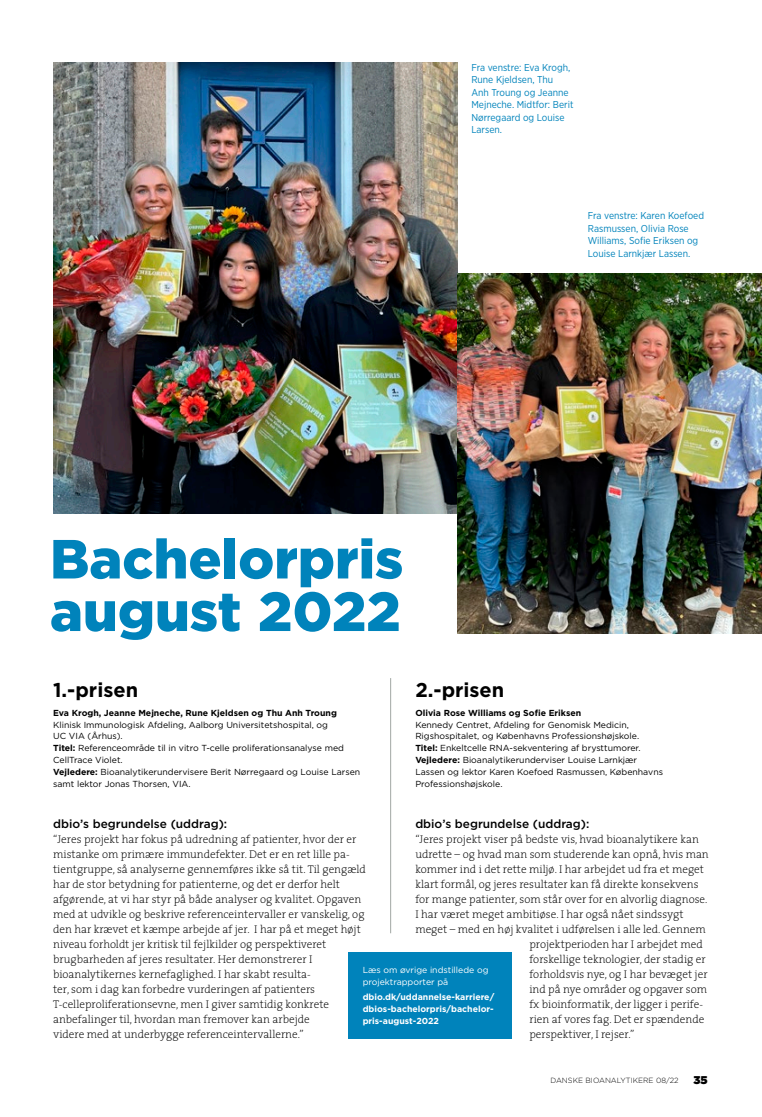
<style>
.page{position:relative;width:762px;height:1117px;background:#fff}
.page>*{position:absolute;margin:0;border:0;box-sizing:border-box;transform-origin:0 0}
.t1{font:900 55px/52.5px "Gotham";color:#0083bb}
.t2{font:700 20px "Gotham";color:#000}
.t3{font:500 11.88px "Gotham";color:#000}
.Body{font:200 11.25px/15px "The Serif";color:#000}
.t4{font:900 11.25px "Gotham";color:#000}
.Image_Caption{font:10px/12.5px "Gotham Narrow";color:#0083bb}
.t5{font:8.75px/11.9px "Gotham";color:#000}
.t6{font:700 8.75px "Gotham";color:#000}
.Box_Body{font:700 8.75px/11.9px "Gotham";color:#fff;text-align:justify}
.Box_Body-2{font:8.75px/11.9px "Gotham";color:#fff}
.t7{font:300 7.5px "Gotham";color:#000}
.s1{font-weight:700}
</style>
<div class="page">
<img style="left:53px;top:63px;width:404px;height:450px">
<img style="left:457px;top:273px;width:305px;height:360px">
<div style="left:348px;top:951px;width:164px;height:87px;background:#0083bb"></div>
<hr style="left:390px;top:678px;width:1px;height:255px;background:#a1a7a3">
<p class="Image_Caption" style="left:471px;top:61px;width:104px">Fra venstre: Eva Krogh,<br>Rune Kjeldsen, Thu<br>Anh Troung og Jeanne<br>Mejneche. Midtfor: Berit<br>Nørregaard og Louise<br>Larsen.</p>
<p class="Image_Caption" style="left:588px;top:209px;width:118px">Fra venstre: Karen Koefoed<br>Rasmussen, Olivia Rose<br>Williams, Sofie Eriksen og<br>Louise Larnkjær Lassen.</p>
<p class="t1" style="left:50px;top:532px;width:355px">Bachelorpris august 2022</p>
<p class="t2" style="left:53px;top:678px;width:86px">1.-prisen</p>
<p class="t6" style="left:53px;top:707px;width:285px">Eva Krogh, Jeanne Mejneche, Rune Kjeldsen og Thu Anh Troung</p>
<p class="t5" style="left:53px;top:718px;width:276px">Klinisk Immunologisk Afdeling, Aalborg Universitetshospital, og<br>UC VIA (Århus).</p>
<p class="t5" style="left:53px;top:742px;width:292px"><span class="s1">Titel:</span> Referenceområde til in vitro T-celle proliferationsanalyse med<br>CellTrace Violet.</p>
<p class="t5" style="left:53px;top:765px;width:309px"><span class="s1">Vejledere:</span> Bioanalytikerundervisere Berit Nørregaard og Louise Larsen samt lektor Jonas Thorsen, VIA.</p>
<p class="t3" style="left:53px;top:816px;width:176px">dbio’s begrundelse (uddrag):</p>
<p class="Body" style="left:53px;top:831px;width:314px">“Jeres projekt har fokus på udredning af patienter, hvor der er mistanke om primære immundefekter. Det er en ret lille pa&shy;tientgruppe, så analyserne gennemføres ikke så tit. Til gengæld har de stor betydning for patienterne, og det er derfor helt afgørende, at vi har styr på både analyser og kvalitet. Opgaven med at udvikle og beskrive referenceintervaller er vanskelig, og den har krævet et kæmpe arbejde af jer. I har på et meget højt niveau forholdt jer kritisk til fejlkilder og perspektiveret brugbarheden af jeres resultater. Her demonstrerer I bioanalytikernes kernefaglighed. I har skabt resulta-<br>ter, som i dag kan forbedre vurderingen af patienters T-celleproliferationsevne, men I giver samtidig konkrete anbefalinger til, hvordan man fremover kan arbejde<br>videre med at underbygge referenceintervallerne.”</p>
<p class="t2" style="left:415px;top:678px;width:91px">2.-prisen</p>
<p class="t6" style="left:415px;top:707px;width:167px">Olivia Rose Williams og Sofie Eriksen</p>
<p class="t5" style="left:415px;top:718px;width:225px">Kennedy Centret, Afdeling for Genomisk Medicin,<br>Rigshospitalet, og Københavns Professionshøjskole.</p>
<p class="t5" style="left:415px;top:742px;width:227px"><span class="s1">Titel:</span> Enkeltcelle RNA-sekventering af brysttumorer.</p>
<p class="t5" style="left:415px;top:753px;width:249px"><span class="s1">Vejledere:</span> Bioanalytikerunderviser Louise Larnkjær<br>Lassen og lektor Karen Koefoed Rasmussen, Københavns<br>Professionshøjskole.</p>
<p class="t3" style="left:415px;top:816px;width:176px">dbio’s begrundelse (uddrag):</p>
<p class="Body" style="left:415px;top:831px;width:295px">“Jeres projekt viser på bedste vis, hvad bioanalytikere kan udrette – og hvad man som studerende kan opnå, hvis man kommer ind i det rette miljø. I har arbejdet ud fra et meget klart formål, og jeres resultater kan få direkte konsekvens for mange patienter, som står over for en alvorlig diagnose.</p>
<p class="Body" style="left:415px;top:906px;width:270px">I har været meget ambitiøse. I har også nået sindssygt</p>
<p class="Body" style="left:415px;top:921px;width:292px">meget – med en høj kvalitet i udførelsen i alle led. Gennem</p>
<p class="Body" style="left:529px;top:936px;width:175px">projektperioden har I arbejdet med</p>
<p class="Body" style="left:529px;top:951px;width:178px">forskellige teknologier, der stadig er</p>
<p class="Body" style="left:529px;top:966px;width:180px">forholdsvis nye, og I har bevæget jer</p>
<p class="Body" style="left:529px;top:981px;width:179px">ind på nye områder og opgaver som</p>
<p class="Body" style="left:529px;top:996px;width:175px">fx bioinformatik, der ligger i perife-</p>
<p class="Body" style="left:529px;top:1011px;width:176px">rien af vores fag. Det er spændende</p>
<p class="Body" style="left:529px;top:1026px;width:107px">perspektiver, I rejser.”</p>
<p class="Box_Body-2" style="left:363px;top:963px;width:127px">Læs om øvrige indstillede og projektrapporter på</p>
<p class="Box_Body" style="left:363px;top:990px;width:133px">dbio.dk/uddannelse-karriere/ dbios-bachelorpris/bachelor&shy;pris-august-2022</p>
<p class="t7" style="left:550px;top:1075px;width:130px">DANSKE BIOANALYTIKERE 08/22</p>
<p class="t4" style="left:693px;top:1071px;width:16px">35</p>
</div>
